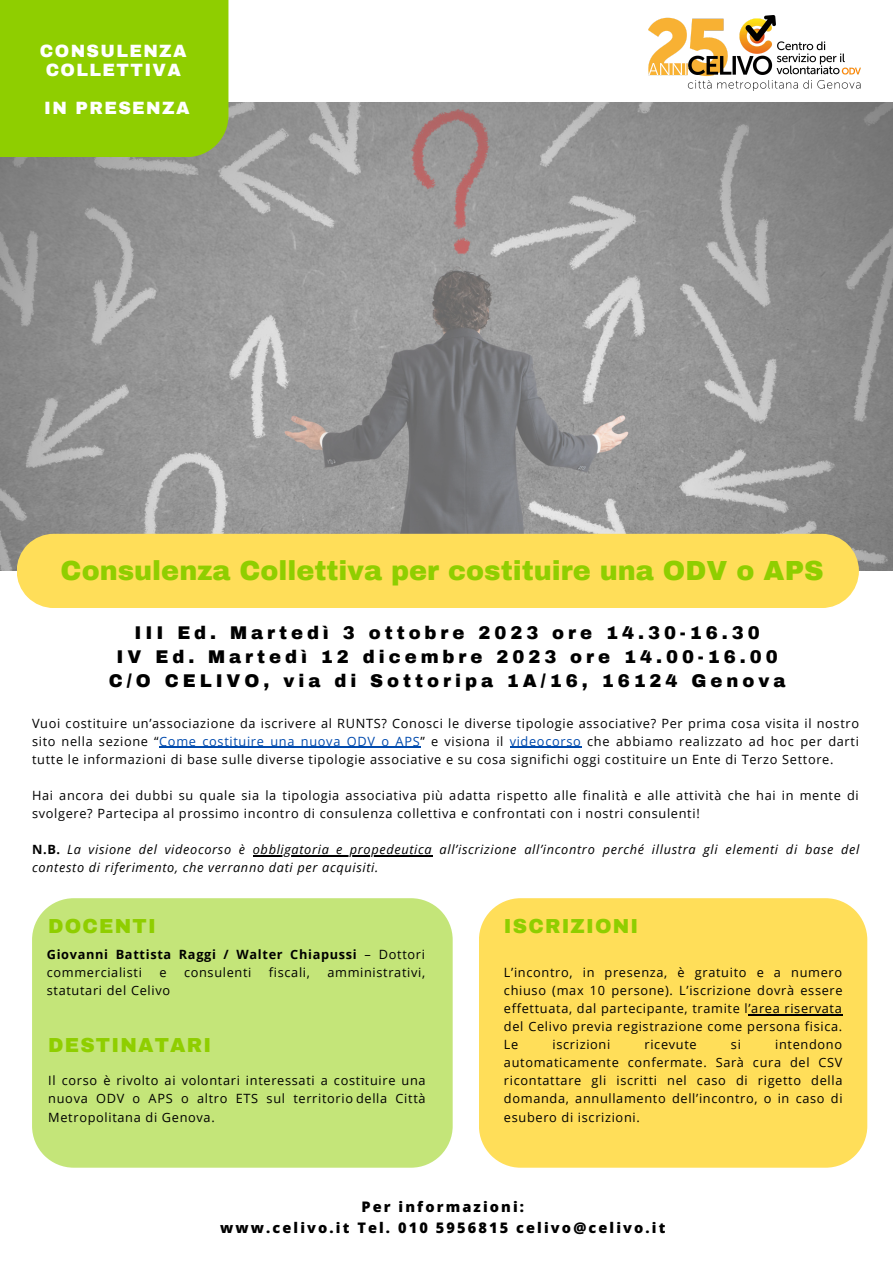
<style>
.page{position:relative;width:893px;height:1264px;background:#fff}
.page>*{position:absolute;margin:0;border:0;box-sizing:border-box;transform-origin:0 0}
.t1{font:900 27px "Archivo";color:#8fce00}
.t2{font:900 19.8px "Archivo";letter-spacing:.06em;color:#8fce00}
.t3{font:900 18px "Archivo";letter-spacing:.22em;color:#000}
.t4{font:900 17.4px/19.2px "Archivo";letter-spacing:.08em;color:#fff;text-align:center}
.t5{font:800 14.55px "Open Sans";letter-spacing:.145em;color:#000}
.t6{font:12.75px/18px "Open Sans";letter-spacing:.05em;color:#000;text-align:justify}
.t7{font:italic 12.75px/18px "Open Sans";letter-spacing:.05em;color:#000}
.t8{font:700 12.75px/18px "Open Sans";letter-spacing:.05em;color:#000}
.s1{color:#004aad}
.s2{font-weight:700;font-style:normal}
.s3{font-weight:400}
</style>
<div class="page">
<img style="left:0;top:102px;width:892px;height:469px">
<div style="left:17px;top:534px;width:841px;height:74px;background:#ffde59"></div>
<hr style="left:159px;top:746px;width:261px;height:2px;background:#004aad">
<hr style="left:509px;top:746px;width:72px;height:2px;background:#004aad">
<hr style="left:253px;top:855px;width:179px;height:1px;background:#000">
<img style="left:648px;top:15px;width:212px;height:76px">
<div style="left:479px;top:898px;width:387px;height:269px;background:#ffde59"></div>
<hr style="left:748px;top:1014px;width:94px;height:1px;background:#000">
<div style="left:32px;top:898px;width:420px;height:269px;background:#c4e579"></div>
<div style="left:0;top:0;width:228px;height:157px;background:#8fce00"></div>
<p class="t4" style="left:40px;top:42px;width:148px">CONSULENZA<br>COLLETTIVA</p>
<p class="t4" style="left:44px;top:99px;width:147px">IN PRESENZA</p>
<p class="t1" style="left:61px;top:556px;width:764px">Consulenza Collettiva per costituire una ODV o APS</p>
<p class="t3" style="left:134px;top:623px;width:626px">III Ed. Martedì 3 ottobre 2023 ore 14.30-16.30</p>
<p class="t3" style="left:116px;top:647px;width:662px">IV Ed. Martedì 12 dicembre 2023 ore 14.00-16.00</p>
<p class="t3" style="left:109px;top:671px;width:677px">C/O CELIVO, via di Sottoripa 1A/16, 16124 Genova</p>
<p class="t6" style="left:32px;top:713px;width:828px">Vuoi costituire un’associazione da iscrivere al RUNTS? Conosci le diverse tipologie associative? Per prima cosa visita il nostro sito nella sezione “<span class="s1">Come costituire una nuova ODV o APS</span>” e visiona il <span class="s1">videocorso</span> che abbiamo realizzato ad hoc per darti tutte le informazioni di base sulle diverse tipologie associative e su cosa significhi oggi costituire un Ente di Terzo Settore.</p>
<p class="t6" style="left:32px;top:786px;width:827px">Hai ancora dei dubbi su quale sia la tipologia associativa più adatta rispetto alle finalità e alle attività che hai in mente di svolgere? Partecipa al prossimo incontro di consulenza collettiva e confrontati con i nostri consulenti!</p>
<p class="t7" style="left:32px;top:840px;width:828px"><span class="s2">N.B.</span> La visione del videocorso è obbligatoria e propedeutica all’iscrizione all’incontro perché illustra gli elementi di base del contesto di riferimento, che verranno dati per acquisiti.</p>
<p class="t2" style="left:48px;top:915px;width:109px">DOCENTI</p>
<p class="t8" style="left:47px;top:944px;width:379px">Giovanni Battista Raggi / Walter Chiapussi <span class="s3">– Dottori commercialisti</span></p>
<p class="t6" style="left:159px;top:963px;width:9px">e</p>
<p class="t6" style="left:184px;top:963px;width:69px">consulenti</p>
<p class="t6" style="left:269px;top:963px;width:43px">fiscali,</p>
<p class="t6" style="left:327px;top:963px;width:99px">amministrativi,</p>
<p class="t6" style="left:47px;top:981px;width:125px">statutari del Celivo</p>
<p class="t2" style="left:48px;top:1034px;width:164px">DESTINATARI</p>
<p class="t6" style="left:48px;top:1071px;width:379px">Il corso è rivolto ai volontari interessati a costituire una nuova ODV o APS o altro ETS sul territorio della Città Metropolitana di Genova.</p>
<p class="t2" style="left:503px;top:915px;width:136px">ISCRIZIONI</p>
<p class="t6" style="left:503px;top:962px;width:340px">L’incontro, in presenza, è gratuito e a numero chiuso (max 10 persone). L’iscrizione dovrà essere effettuata, dal partecipante, tramite l’area riservata del Celivo previa registrazione come persona fisica.<br>Le</p>
<p class="t6" style="left:503px;top:1035px;width:340px;text-indent:271px">intendono automaticamente confermate. Sarà cura del CSV ricontattare gli iscritti nel caso di rigetto della domanda, annullamento dell’incontro, o in caso di esubero di iscrizioni.</p>
<p class="t6" style="left:552px;top:1035px;width:59px">iscrizioni</p>
<p class="t6" style="left:644px;top:1035px;width:54px">ricevute</p>
<p class="t6" style="left:730px;top:1035px;width:11px">si</p>
<p class="t5" style="left:361px;top:1196px;width:164px">Per informazioni:</p>
<p class="t5" style="left:220px;top:1217px;width:446px">www.celivo.it Tel. 010 5956815 celivo@celivo.it</p>
</div>
